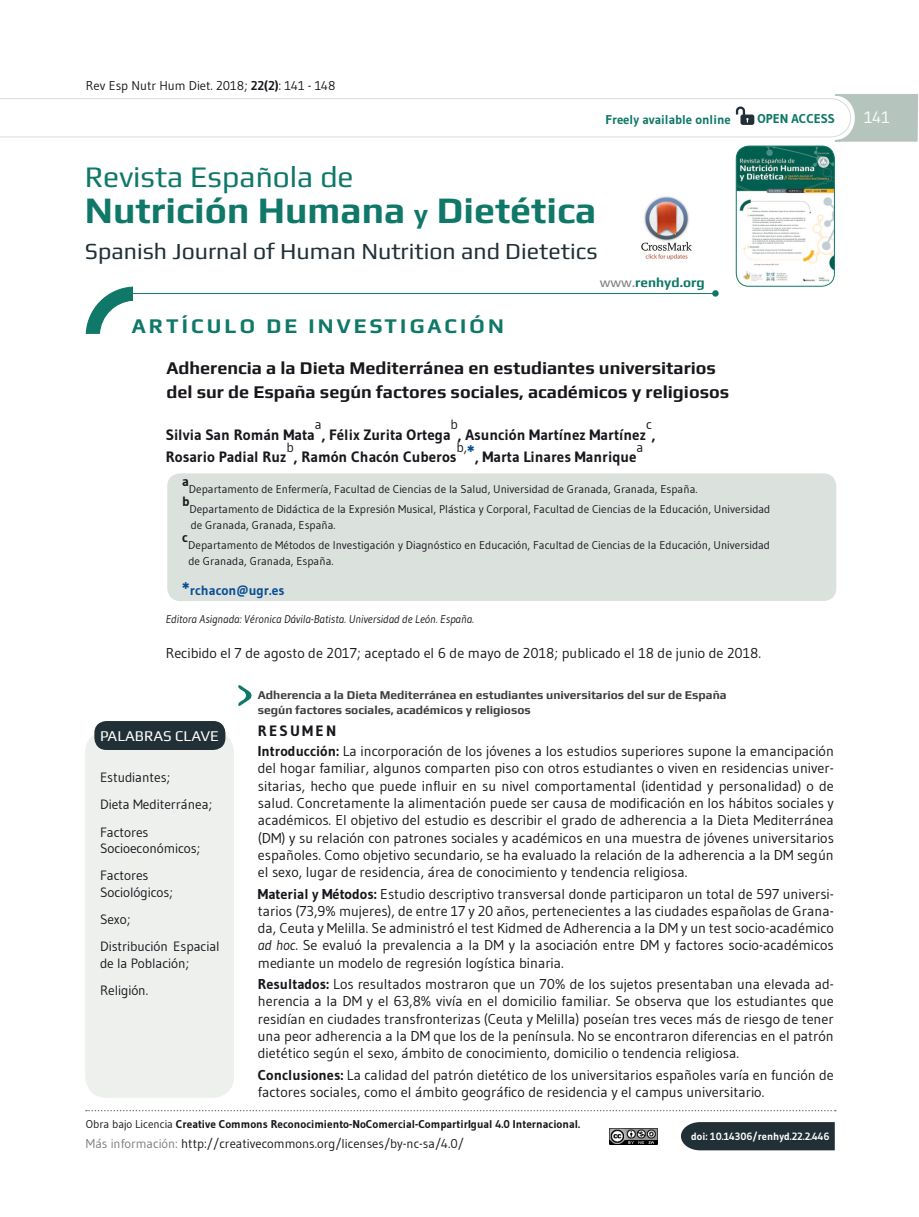
<style>
.page{position:relative;width:919px;height:1217px;background:#fff}
.page>*{position:absolute;margin:0;border:0;box-sizing:border-box;transform-origin:0 0}
.t1{font:700 37.5px "Play";color:#0f7868}
.t2{font:30px "Play";color:#0f7868}
.t3{font:23.1px "Play";color:#213036}
.t4{font:700 21px "Play";letter-spacing:.15em;color:#0f7868}
.t5{font:700 18px/24px "Play";color:#1a171c}
.t6{font:16.5px "Gudea";color:#fff}
.t7{font:700 15px "Gudea";color:#1a171c}
.t8{font:15px "Play";color:#fff}
.t9{font:700 15px "Gudea";letter-spacing:.15em;color:#1a171c}
.t10{font:14.25px/17.2px "Gudea";color:#1a171c;text-align:justify}
.t11{font:13.5px/27.2px "Gudea";letter-spacing:-.005em;color:#1a171c}
.t12{font:700 13.5px "Gudea";color:#0a4e93}
.t13{font:700 13.5px "Play";color:#0f7868}
.t14{font:700 13.5px "Gudea";color:#1a171c}
.t15{font:12.75px "Gudea";color:#1a171c}
.t16{font:700 12.75px "Gudea";color:#0f7868}
.t17{font:700 12px/14.4px "Play";color:#3e3e40}
.t18{font:11.25px/15.8px "Gudea";color:#1a171c}
.t19{font:700 11.25px "Gudea";color:#1a171c}
.t20{font:italic 11.25px "Gudea";color:#1a171c}
.t21{font:700 10.5px "Gudea";color:#fff}
.s1{font-weight:700}
.s2{font-size:27px}
.s3{font-weight:400;color:#7c7d7f}
.s4{font-size:18px}
.s5{font-style:italic}
.s6{font-weight:400}
.s7{color:#7c7d7f}
</style>
<div class="page">
<div style="left:681px;top:1122px;width:153px;height:27px;background:#213036"></div>
<img style="left:737px;top:146px;width:97px;height:140px">
<div style="left:735px;top:146px;width:99px;height:140px;border:1px solid #0f7868;border-radius:13px"></div>
<div style="left:85px;top:730px;width:149px;height:367px;background:#eef0ee;border-radius:21px"></div>
<svg style="left:86px;top:1109px;width:749px;height:2px"></svg>
<hr style="left:118px;top:293px;width:596px;height:1px;background:#0f7868">
<svg style="left:85px;top:286px;width:48px;height:48px"></svg>
<svg style="left:712px;top:290px;width:6px;height:6px"></svg>
<svg style="left:238px;top:685px;width:13px;height:21px"></svg>
<div style="left:167px;top:473px;width:669px;height:128px;background:#dbe2de;border-radius:13px"></div>
<svg style="left:0;top:94px;width:918px;height:48px"></svg>
<img style="left:609px;top:1128px;width:48px;height:16px">
<img style="left:641px;top:196px;width:51px;height:64px">
<div style="left:94px;top:720px;width:131px;height:29px;background:#213036;border-radius:12px"></div>
<p class="t15" style="left:86px;top:78px;width:251px">Rev Esp Nutr Hum Diet. 2018; <span class="s1">22(2)</span>: 141 - 148</p>
<p class="t16" style="left:605px;top:112px;width:127px">Freely available online</p>
<p class="t16" style="left:757px;top:111px;width:79px">OPEN ACCESS</p>
<h2 class="t2" style="left:85px;top:159px;width:270px">Revista Española de</h2>
<h1 class="t1" style="left:85px;top:188px;width:513px">Nutrición Humana <span class="s2">y</span> Dietética</h1>
<h3 class="t3" style="left:85px;top:237px;width:514px">Spanish Journal of Human Nutrition and Dietetics</h3>
<h3 class="t4" style="left:132px;top:314px;width:373px">ARTÍCULO DE INVESTIGACIÓN</h3>
<p class="t13" style="left:599px;top:275px;width:106px"><span class="s3">www.</span>renhyd.org</p>
<p class="t5" style="left:166px;top:355px;width:564px">Adherencia a la Dieta Mediterránea en estudiantes universitarios del sur de España según factores sociales, académicos y religiosos</p>
<p class="t7" style="left:166px;top:425px;width:151px">Silvia San Román Mata</p>
<p class="t11" style="left:450px;top:410px;width:9px">b</p>
<p class="t11" style="left:315px;top:410px;width:8px">a</p>
<p class="t11" style="left:646px;top:410px;width:7px">c</p>
<p class="t7" style="left:322px;top:425px;width:130px">, Félix Zurita Ortega</p>
<p class="t7" style="left:458px;top:425px;width:199px">, Asunción Martínez Martínez ,</p>
<p class="t11" style="left:286px;top:433px;width:9px">b</p>
<p class="t7" style="left:294px;top:447px;width:344px">, Ramón Chacón Cuberos<sup>b,</sup><sup>*</sup>, Marta Linares Manrique</p>
<p class="t11" style="left:636px;top:433px;width:8px">a</p>
<p class="t7" style="left:166px;top:447px;width:122px">Rosario Padial Ruz</p>
<p class="t14" style="left:182px;top:472px;width:8px">a</p>
<p class="t18" style="left:189px;top:481px;width:510px">Departamento de Enfermería, Facultad de Ciencias de la Salud, Universidad de Granada, Granada, España.</p>
<p class="t14" style="left:182px;top:492px;width:9px">b</p>
<p class="t18" style="left:189px;top:501px;width:582px">Departamento de Didáctica de la Expresión Musical, Plástica y Corporal, Facultad de Ciencias de la Educación, Universidad de Granada, Granada, España.</p>
<p class="t14" style="left:182px;top:528px;width:7px">c</p>
<p class="t18" style="left:188px;top:537px;width:583px">Departamento de Métodos de Investigación y Diagnóstico en Educación, Facultad de Ciencias de la Educación, Universidad de Granada, Granada, España.</p>
<p class="t12" style="left:182px;top:582px;width:104px"><span class="s4">*</span>rchacon@ugr.es</p>
<p class="t20" style="left:166px;top:612px;width:310px">Editora Asignada: Véronica Dávila-Batista. Universidad de León. España.</p>
<p class="t10" style="left:166px;top:644px;width:597px">Recibido el 7 de agosto de 2017; aceptado el 6 de mayo de 2018; publicado el 18 de junio de 2018.</p>
<p class="t8" style="left:100px;top:726px;width:120px">PALABRAS CLAVE</p>
<p class="t11" style="left:100px;top:763px;width:114px">Estudiantes;<br>Dieta Mediterránea;<br>Factores</p>
<p class="t11" style="left:100px;top:834px;width:102px">Socioeconómicos;<br>Factores</p>
<p class="t11" style="left:100px;top:878px;width:121px">Sociológicos;<br>Sexo;<br>Distribución Espacial</p>
<p class="t11" style="left:100px;top:948px;width:91px">de la Población;<br>Religión.</p>
<p class="t17" style="left:258px;top:687px;width:470px">Adherencia a la Dieta Mediterránea en estudiantes universitarios del sur de España según factores sociales, académicos y religiosos</p>
<p class="t9" style="left:258px;top:720px;width:80px">RESUMEN</p>
<p class="t10" style="left:258px;top:742px;width:577px"><span class="s1">Introducción:</span> La incorporación de los jóvenes a los estudios superiores supone la emancipación del hogar familiar, algunos comparten piso con otros estudiantes o viven en residencias univer&shy;sitarias, hecho que puede influir en su nivel comportamental (identidad y personalidad) o de salud. Concretamente la alimentación puede ser causa de modificación en los hábitos sociales y académicos. El objetivo del estudio es describir el grado de adherencia a la Dieta Mediterránea (DM) y su relación con patrones sociales y académicos en una muestra de jóvenes universitarios españoles. Como objetivo secundario, se ha evaluado la relación de la adherencia a la DM según el sexo, lugar de residencia, área de conocimiento y tendencia religiosa.</p>
<p class="t10" style="left:258px;top:884px;width:577px"><span class="s1">Material y Métodos:</span> Estudio descriptivo transversal donde participaron un total de 597 universi&shy;tarios (73,9% mujeres), de entre 17 y 20 años, pertenecientes a las ciudades españolas de Grana&shy;da, Ceuta y Melilla. Se administró el test Kidmed de Adherencia a la DM y un test socio-académico <span class="s5">ad hoc</span>. Se evaluó la prevalencia a la DM y la asociación entre DM y factores socio-académicos mediante un modelo de regresión logística binaria.</p>
<p class="t10" style="left:258px;top:975px;width:577px"><span class="s1">Resultados:</span> Los resultados mostraron que un 70% de los sujetos presentaban una elevada ad&shy;herencia a la DM y el 63,8% vivía en el domicilio familiar. Se observa que los estudiantes que residían en ciudades transfronterizas (Ceuta y Melilla) poseían tres veces más de riesgo de tener una peor adherencia a la DM que los de la península. No se encontraron diferencias en el patrón dietético según el sexo, ámbito de conocimiento, domicilio o tendencia religiosa.</p>
<p class="t10" style="left:258px;top:1065px;width:577px"><span class="s1">Conclusiones:</span> La calidad del patrón dietético de los universitarios españoles varía en función de factores sociales, como el ámbito geográfico de residencia y el campus universitario.</p>
<p class="t19" style="left:86px;top:1117px;width:495px"><span class="s6">Obra bajo Licencia</span> Creative Commons Reconocimiento-NoComercial-CompartirIgual 4.0 Internacional.</p>
<p class="t15" style="left:86px;top:1135px;width:379px"><span class="s7">Más información:</span> http://creativecommons.org/licenses/by-nc-sa/4.0/</p>
<p class="t21" style="left:691px;top:1129px;width:140px">doi: 10.14306/renhyd.22.2.446</p>
<p class="t6" style="left:864px;top:107px;width:28px">141</p>
</div>
